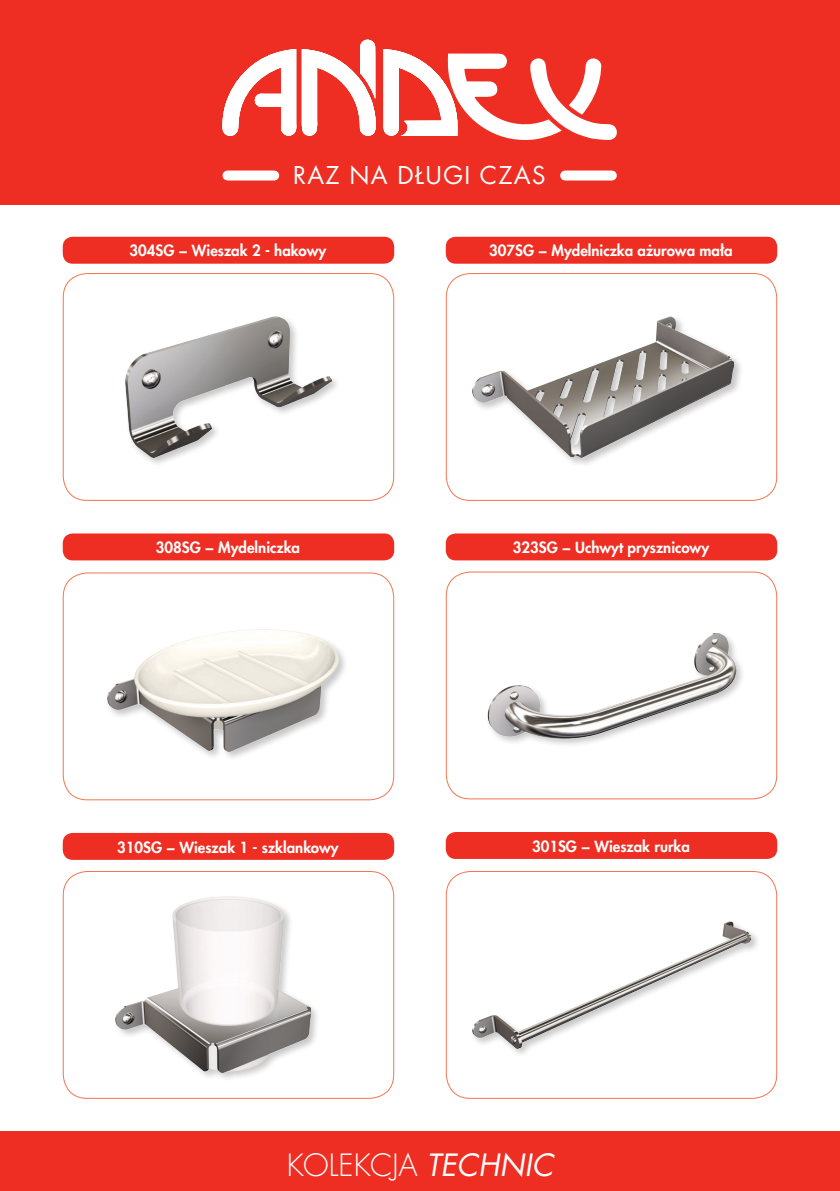
<style>
.page{position:relative;width:840px;height:1191px;background:#fff}
.page>*{position:absolute;margin:0;border:0;box-sizing:border-box;transform-origin:0 0}
.t1{font:300 30px "Futura Com";color:#fff}
.t2{font:24px "Futura Com";letter-spacing:.055em;color:#fff}
.t3{font:800 15px "Futura Com";color:#fff}
.s1{font-weight:400;font-style:italic}
</style>
<div class="page">
<div style="left:0;top:0;width:839px;height:204px;background:#ee2e22"></div>
<div style="left:63px;top:237px;width:331px;height:27px;background:#ee2e22;border-radius:10px"></div>
<div style="left:63px;top:273px;width:331px;height:228px;border:1px solid #f37551;border-radius:24px"></div>
<div style="left:0;top:1131px;width:839px;height:60px;background:#ee2e22"></div>
<div style="left:445px;top:533px;width:331px;height:27px;background:#ee2e22;border-radius:10px"></div>
<div style="left:445px;top:571px;width:331px;height:228px;border:1px solid #f37551;border-radius:24px"></div>
<div style="left:445px;top:237px;width:331px;height:27px;background:#ee2e22;border-radius:10px"></div>
<div style="left:445px;top:273px;width:331px;height:228px;border:1px solid #f37551;border-radius:24px"></div>
<div style="left:445px;top:832px;width:331px;height:27px;background:#ee2e22;border-radius:10px"></div>
<div style="left:445px;top:871px;width:331px;height:227px;border:1px solid #f37551;border-radius:24px"></div>
<img style="left:126px;top:316px;width:205px;height:142px">
<div style="left:469px;top:314px;width:274px;height:153px;background:#231f20;opacity:.25"></div>
<img style="left:472px;top:316px;width:261px;height:142px">
<div style="left:63px;top:533px;width:331px;height:27px;background:#ee2e22;border-radius:10px"></div>
<div style="left:63px;top:572px;width:331px;height:228px;border:1px solid #f37551;border-radius:24px"></div>
<div style="left:105px;top:627px;width:243px;height:134px;background:#231f20;opacity:.25"></div>
<img style="left:107px;top:630px;width:231px;height:121px">
<div style="left:63px;top:833px;width:331px;height:27px;background:#ee2e22;border-radius:10px"></div>
<div style="left:63px;top:871px;width:331px;height:227px;border:1px solid #f37551;border-radius:24px"></div>
<div style="left:114px;top:895px;width:206px;height:187px;background:#231f20;opacity:.25"></div>
<img style="left:115px;top:897px;width:195px;height:175px">
<svg style="left:222px;top:39px;width:395px;height:101px"></svg>
<div style="left:227px;top:170px;width:47px;height:10px;background:#fff"></div>
<div style="left:564px;top:170px;width:47px;height:10px;background:#fff"></div>
<div style="left:485px;top:632px;width:259px;height:116px;background:#231f20;opacity:.25"></div>
<img style="left:486px;top:633px;width:249px;height:105px">
<img style="left:472px;top:921px;width:278px;height:127px">
<h2 class="t2" style="left:293px;top:159px;width:253px">RAZ NA DŁUGI CZAS</h2>
<p class="t3" style="left:129px;top:239px;width:198px">304SG − Wieszak 2 - hakowy</p>
<p class="t3" style="left:489px;top:239px;width:245px">307SG − Mydelniczka ażurowa mała</p>
<p class="t3" style="left:156px;top:536px;width:145px">308SG − Mydelniczka</p>
<p class="t3" style="left:512px;top:536px;width:198px">323SG − Uchwyt prysznicowy</p>
<p class="t3" style="left:117px;top:835px;width:223px">310SG − Wieszak 1 - szklankowy</p>
<p class="t3" style="left:531px;top:834px;width:159px">301SG − Wieszak rurka</p>
<h1 class="t1" style="left:286px;top:1145px;width:268px">KOLEKCJA <span class="s1">TECHNIC</span></h1>
</div>
